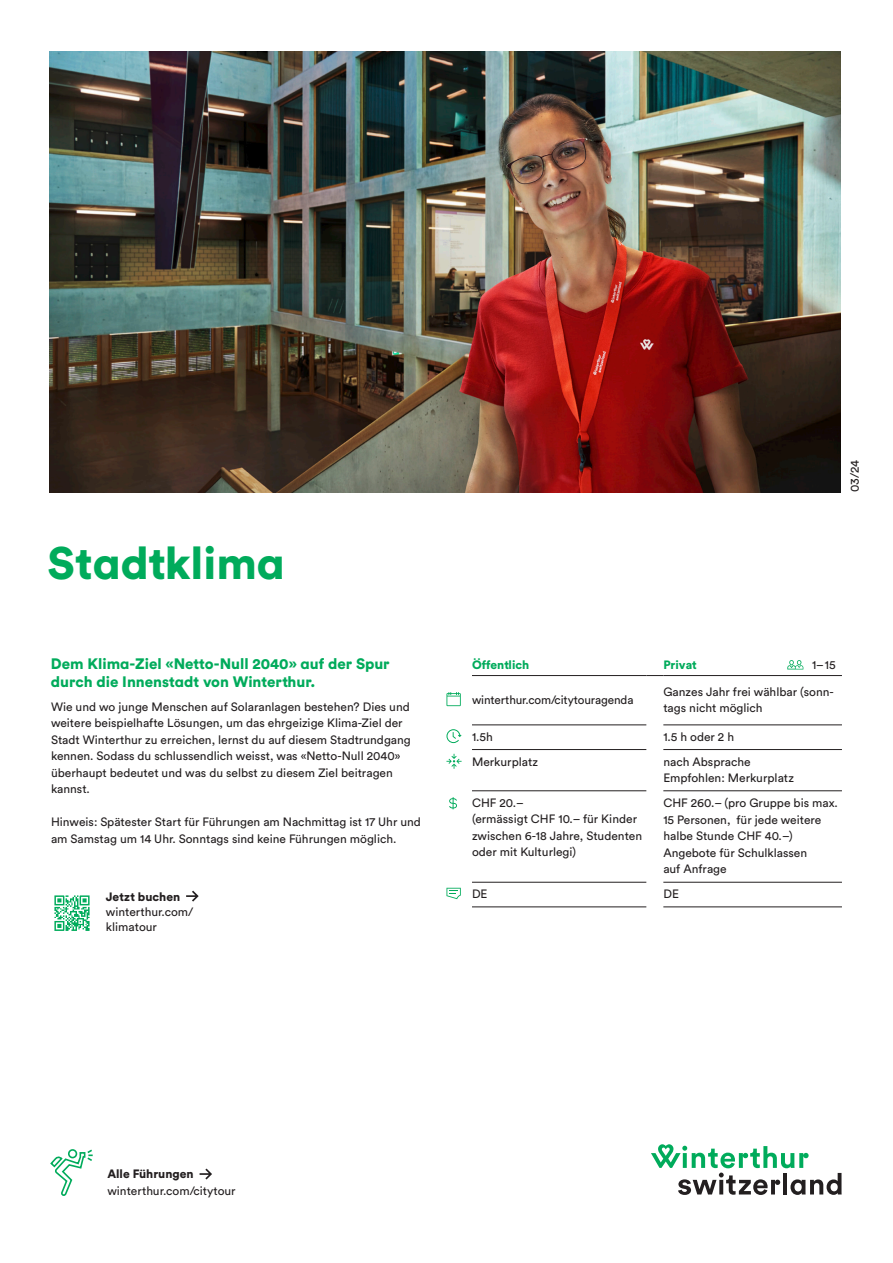
<style>
.page{position:relative;width:893px;height:1263px;background:#fff}
.page>*{position:absolute;margin:0;border:0;box-sizing:border-box;transform-origin:0 0}
._01_Headline{font:900 45px "Circular Std";color:#00ab5b}
._02_Lead_Führungen{font:900 15px/18px "Circular Std";color:#00ab5b}
._03_Grundtext{font:12px/16.5px "Circular Std";color:#231f20}
._06_QR_Code_URL{font:12px/15px "Circular Std";color:#231f20}
._04_Randinfo_Titel{font:900 12px "Circular Std";color:#00ab5b}
._03_Grundtext-2{font:900 12px "Circular Std";color:#231f20}
._06_QR_Code_Titel{font:900 12px "Circular Std";color:#231f20}
</style>
<div class="page">
<img style="left:50px;top:51px;width:791px;height:441px">
<hr style="left:472px;top:675px;width:174px;height:1px;background:#231f20">
<svg style="left:646px;top:675px;width:17px;height:1px"></svg>
<hr style="left:663px;top:675px;width:179px;height:1px;background:#231f20">
<hr style="left:472px;top:724px;width:174px;height:1px;background:#231f20">
<hr style="left:663px;top:724px;width:179px;height:1px;background:#231f20">
<hr style="left:472px;top:749px;width:174px;height:1px;background:#231f20">
<hr style="left:663px;top:749px;width:179px;height:1px;background:#231f20">
<hr style="left:472px;top:790px;width:174px;height:1px;background:#231f20">
<hr style="left:663px;top:790px;width:179px;height:1px;background:#231f20">
<hr style="left:472px;top:882px;width:174px;height:1px;background:#231f20">
<hr style="left:663px;top:882px;width:179px;height:1px;background:#231f20">
<hr style="left:472px;top:906px;width:174px;height:1px;background:#231f20">
<hr style="left:663px;top:906px;width:179px;height:1px;background:#231f20">
<svg style="left:446px;top:692px;width:15px;height:14px"></svg>
<svg style="left:446px;top:729px;width:15px;height:14px"></svg>
<svg style="left:446px;top:754px;width:16px;height:15px"></svg>
<svg style="left:449px;top:797px;width:8px;height:12px"></svg>
<svg style="left:446px;top:888px;width:15px;height:11px"></svg>
<svg style="left:787px;top:660px;width:16px;height:9px"></svg>
<img style="left:54px;top:895px;width:36px;height:36px">
<svg style="left:186px;top:891px;width:13px;height:10px"></svg>
<svg style="left:200px;top:1168px;width:12px;height:11px"></svg>
<svg style="left:50px;top:1149px;width:43px;height:47px"></svg>
<svg style="left:651px;top:1144px;width:191px;height:51px"></svg>
<p class="_01_Headline" style="left:48px;top:534px;width:239px">Stadtklima</p>
<p class="_03_Grundtext" style="left:846px;top:492px;width:33px;rotate:-90deg">03/24</p>
<p class="_02_Lead_Führungen" style="left:51px;top:654px;width:340px">Dem Klima-Ziel «Netto-Null 2040» auf der Spur durch die Innenstadt von Winterthur.</p>
<p class="_04_Randinfo_Titel" style="left:472px;top:657px;width:59px">Öffentlich</p>
<p class="_04_Randinfo_Titel" style="left:663px;top:657px;width:35px">Privat</p>
<p class="_03_Grundtext" style="left:472px;top:691px;width:163px">winterthur.com/citytouragenda</p>
<p class="_03_Grundtext" style="left:663px;top:683px;width:172px">Ganzes Jahr frei wählbar (sonn&shy;tags nicht möglich</p>
<p class="_03_Grundtext" style="left:472px;top:728px;width:22px">1.5h</p>
<p class="_03_Grundtext" style="left:663px;top:728px;width:72px">1.5 h oder 2 h</p>
<p class="_03_Grundtext" style="left:472px;top:753px;width:68px">Merkurplatz</p>
<p class="_03_Grundtext" style="left:663px;top:753px;width:132px">nach Absprache<br>Empfohlen: Merkurplatz</p>
<p class="_03_Grundtext" style="left:472px;top:794px;width:172px">CHF 20.–<br>(ermässigt CHF 10.– für Kinder zwischen 6-18 Jahre, Studenten oder mit Kulturlegi)</p>
<p class="_03_Grundtext" style="left:663px;top:795px;width:176px">CHF 260.– (pro Gruppe bis max.<br>15 Personen, für jede weitere halbe Stunde CHF 40.–)<br>Angebote für Schulklassen<br>auf Anfrage</p>
<p class="_03_Grundtext" style="left:472px;top:886px;width:17px">DE</p>
<p class="_03_Grundtext" style="left:663px;top:886px;width:17px">DE</p>
<p class="_03_Grundtext" style="left:812px;top:656px;width:25px">1–15</p>
<p class="_03_Grundtext" style="left:51px;top:698px;width:361px">Wie und wo junge Menschen auf Solaranlagen bestehen? Dies und weitere beispielhafte Lösungen, um das ehrgeizige Klima-Ziel der Stadt Winterthur zu erreichen, lernst du auf diesem Stadtrundgang kennen. Sodass du schlussendlich weisst, was «Netto-Null 2040» überhaupt bedeutet und was du selbst zu diesem Ziel beitragen kannst.</p>
<p class="_03_Grundtext" style="left:51px;top:814px;width:371px">Hinweis: Spätester Start für Führungen am Nachmittag ist 17 Uhr und am Samstag um 14 Uhr. Sonntags sind keine Führungen möglich.</p>
<p class="_06_QR_Code_Titel" style="left:106px;top:888px;width:76px">Jetzt buchen</p>
<p class="_06_QR_Code_URL" style="left:106px;top:904px;width:89px">winterthur.com/ klimatour</p>
<p class="_03_Grundtext-2" style="left:107px;top:1166px;width:88px">Alle Führungen</p>
<p class="_03_Grundtext" style="left:107px;top:1182px;width:130px">winterthur.com/citytour</p>
</div>
